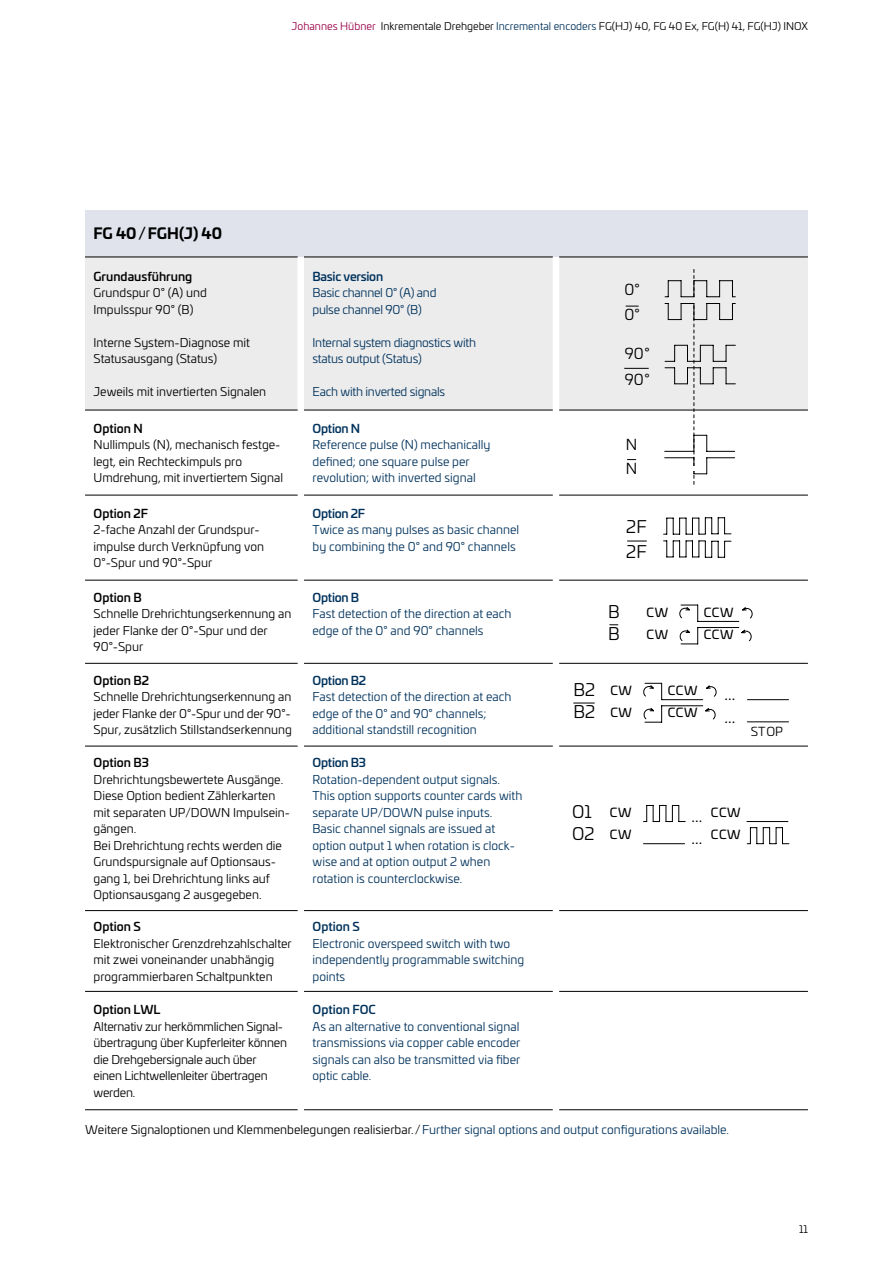
<style>
.page{position:relative;width:893px;height:1263px;background:#fff}
.page>*{position:absolute;margin:0;border:0;box-sizing:border-box;transform-origin:0 0}
.t1{font:17.25px/22.5px "Univia Pro";color:#000}
.t2{font:700 15px "Univia Pro";color:#000}
.t3{font:15px/24.6px "Univia Pro";color:#000}
.t4{font:12.3px "Univia Pro";color:#000}
.t5{font:12px/16.5px "Univia Pro";color:#000}
.t6{font:12px/16.5px "Univia Pro";color:#00325c}
.t7{font:12px/16.5px "Univia Pro";letter-spacing:-.02em;color:#000}
.t8{font:12px/16.5px "Univia Pro";letter-spacing:-.02em;color:#00325c}
.t9{font:500 12px "Univia Pro";color:#000}
.t10{font:500 12px "Univia Pro";letter-spacing:-.02em;color:#00325c}
.t11{font:500 12px "Univia Pro";color:#00325c}
.t12{font:10.5px "Univia Pro";color:#000}
.s1{color:#9a0049}
.s2{color:#00325c}
</style>
<div class="page">
<div style="left:85px;top:210px;width:723px;height:47px;background:#e0e3ec"></div>
<svg style="left:85px;top:257px;width:723px;height:734px"></svg>
<hr style="left:85px;top:256px;width:213px;height:1px;background:#000">
<hr style="left:304px;top:256px;width:249px;height:1px;background:#000">
<hr style="left:559px;top:256px;width:249px;height:1px;background:#000">
<hr style="left:85px;top:495px;width:213px;height:1px;background:#000">
<hr style="left:85px;top:410px;width:213px;height:1px;background:#000">
<hr style="left:85px;top:580px;width:213px;height:1px;background:#000">
<hr style="left:85px;top:663px;width:213px;height:1px;background:#000">
<hr style="left:85px;top:746px;width:213px;height:1px;background:#000">
<hr style="left:85px;top:910px;width:213px;height:1px;background:#000">
<hr style="left:85px;top:991px;width:213px;height:1px;background:#000">
<hr style="left:85px;top:1109px;width:213px;height:1px;background:#000">
<hr style="left:304px;top:1109px;width:249px;height:1px;background:#000">
<hr style="left:559px;top:1109px;width:249px;height:1px;background:#000">
<hr style="left:304px;top:991px;width:249px;height:1px;background:#000">
<hr style="left:559px;top:991px;width:249px;height:1px;background:#000">
<hr style="left:304px;top:910px;width:249px;height:1px;background:#000">
<hr style="left:559px;top:910px;width:249px;height:1px;background:#000">
<hr style="left:304px;top:663px;width:249px;height:1px;background:#000">
<hr style="left:559px;top:663px;width:249px;height:1px;background:#000">
<hr style="left:304px;top:746px;width:249px;height:1px;background:#000">
<hr style="left:559px;top:746px;width:249px;height:1px;background:#000">
<hr style="left:304px;top:580px;width:249px;height:1px;background:#000">
<hr style="left:559px;top:580px;width:249px;height:1px;background:#000">
<hr style="left:304px;top:495px;width:249px;height:1px;background:#000">
<hr style="left:559px;top:495px;width:249px;height:1px;background:#000">
<hr style="left:304px;top:410px;width:249px;height:1px;background:#000">
<hr style="left:559px;top:410px;width:249px;height:1px;background:#000">
<svg style="left:626px;top:306px;width:13px;height:1px"></svg>
<svg style="left:624px;top:368px;width:25px;height:1px"></svg>
<svg style="left:665px;top:269px;width:70px;height:215px"></svg>
<svg style="left:627px;top:541px;width:20px;height:1px"></svg>
<svg style="left:664px;top:517px;width:67px;height:41px"></svg>
<svg style="left:678px;top:604px;width:75px;height:41px"></svg>
<svg style="left:573px;top:703px;width:22px;height:1px"></svg>
<svg style="left:642px;top:682px;width:147px;height:41px"></svg>
<svg style="left:747px;top:827px;width:42px;height:17px"></svg>
<svg style="left:643px;top:805px;width:42px;height:17px"></svg>
<hr style="left:747px;top:821px;width:41px;height:1px;background:#000">
<hr style="left:643px;top:843px;width:42px;height:1px;background:#000">
<p class="t12" style="left:292px;top:19px;width:518px"><span class="s1">Johannes Hübner</span> Inkrementale Drehgeber <span class="s2">Incremental encoders</span> FG(HJ) 40, FG 40 Ex, FG(H) 41, FG(HJ) INOX</p>
<p class="t2" style="left:94px;top:222px;width:130px">FG 40/FGH(J) 40</p>
<p class="t9" style="left:94px;top:267px;width:100px">Grundausführung</p>
<p class="t5" style="left:94px;top:284px;width:115px">Grundspur 0° (A) und<br>Impulsspur 90° (B)</p>
<p class="t5" style="left:94px;top:333px;width:158px">Interne System-Diagnose mit<br>Statusausgang (Status)</p>
<p class="t5" style="left:94px;top:383px;width:174px">Jeweils mit invertierten Signalen</p>
<p class="t9" style="left:94px;top:419px;width:51px">Option N</p>
<p class="t5" style="left:94px;top:436px;width:191px">Nullimpuls (N), mechanisch festge&shy;legt, ein Rechteckimpuls pro<br>Umdrehung, mit invertiertem Signal</p>
<p class="t9" style="left:94px;top:504px;width:56px">Option 2F</p>
<p class="t5" style="left:94px;top:521px;width:172px">2-fache Anzahl der Grundspur&shy;impulse durch Verknüpfung von<br>0°-Spur und 90°-Spur</p>
<p class="t10" style="left:313px;top:267px;width:72px">Basic version</p>
<p class="t8" style="left:313px;top:284px;width:125px">Basic channel 0° (A) and pulse channel 90° (B)</p>
<p class="t8" style="left:313px;top:333px;width:165px">Internal system diagnostics with status output (Status)</p>
<p class="t8" style="left:313px;top:383px;width:134px">Each with inverted signals</p>
<p class="t10" style="left:313px;top:419px;width:49px">Option N</p>
<p class="t6" style="left:313px;top:436px;width:179px">Reference pulse (N) mechanically defined; one square pulse per revolution; with inverted signal</p>
<p class="t10" style="left:313px;top:504px;width:54px">Option 2F</p>
<p class="t6" style="left:313px;top:521px;width:208px">Twice as many pulses as basic channel by combining the 0° and 90° channels</p>
<p class="t3" style="left:625px;top:276px;width:17px">0°</p>
<p class="t3" style="left:625px;top:301px;width:17px">0°</p>
<p class="t3" style="left:625px;top:341px;width:26px">90°</p>
<p class="t3" style="left:625px;top:366px;width:26px">90°</p>
<p class="t3" style="left:626px;top:431px;width:13px">N<br>N</p>
<h1 class="t1" style="left:626px;top:513px;width:22px;line-height:24.6px">2F<br>2F</h1>
<p class="t9" style="left:94px;top:588px;width:50px">Option B</p>
<p class="t5" style="left:94px;top:605px;width:199px">Schnelle Drehrichtungserkennung an jeder Flanke der 0°-Spur und der<br>90°-Spur</p>
<p class="t9" style="left:94px;top:671px;width:57px">Option B2</p>
<p class="t5" style="left:94px;top:688px;width:200px;text-align:justify">Schnelle Drehrichtungserkennung an jeder Flanke der 0°-Spur und der 90°- Spur, zusätzlich Stillstandserkennung</p>
<p class="t9" style="left:94px;top:753px;width:57px">Option B3</p>
<p class="t5" style="left:94px;top:770px;width:198px">Drehrichtungsbewertete Ausgänge.<br>Diese Option bedient Zählerkarten mit separaten UP/DOWN Impulsein&shy;gängen.<br>Bei Drehrichtung rechts werden die<br>Grundspursignale auf Optionsaus&shy;gang 1, bei Drehrichtung links auf<br>Optionsausgang 2 ausgegeben.</p>
<p class="t9" style="left:94px;top:917px;width:49px">Option S</p>
<p class="t5" style="left:94px;top:934px;width:200px">Elektronischer Grenzdrehzahlschalter mit zwei voneinander unabhängig programmierbaren Schaltpunkten</p>
<p class="t9" style="left:94px;top:1000px;width:69px">Option LWL</p>
<p class="t7" style="left:94px;top:1017px;width:195px">Alternativ zur herkömmlichen Signal&shy;übertragung über Kupferleiter können die Drehgebersignale auch über einen Lichtwellenleiter übertragen werden.</p>
<p class="t10" style="left:313px;top:588px;width:48px">Option B</p>
<p class="t6" style="left:313px;top:605px;width:200px">Fast detection of the direction at each edge of the 0° and 90° channels</p>
<p class="t10" style="left:313px;top:671px;width:55px">Option B2</p>
<p class="t6" style="left:313px;top:688px;width:200px">Fast detection of the direction at each edge of the 0° and 90° channels; additional standstill recognition</p>
<p class="t10" style="left:313px;top:753px;width:55px">Option B3</p>
<p class="t6" style="left:313px;top:770px;width:211px">Rotation-dependent output signals.<br>This option supports counter cards with separate UP/DOWN pulse inputs.<br>Basic channel signals are issued at option output 1 when rotation is clock&shy;wise and at option output 2 when rotation is counterclockwise.</p>
<p class="t10" style="left:313px;top:917px;width:49px">Option S</p>
<p class="t6" style="left:313px;top:934px;width:213px">Electronic overspeed switch with two independently programmable switching points</p>
<p class="t11" style="left:313px;top:1000px;width:65px">Option FOC</p>
<p class="t6" style="left:313px;top:1017px;width:209px;text-align:justify">As an alternative to conventional signal transmissions via copper cable encoder signals can also be transmitted via fiber optic cable.</p>
<h1 class="t1" style="left:608px;top:600px;width:13px">B</h1>
<h1 class="t1" style="left:646px;top:599px;width:24px">cw</h1>
<h1 class="t1" style="left:608px;top:622px;width:13px">B</h1>
<h1 class="t1" style="left:646px;top:621px;width:24px">cw</h1>
<h1 class="t1" style="left:703px;top:598px;width:32px">ccw</h1>
<h1 class="t1" style="left:703px;top:621px;width:32px">ccw</h1>
<h1 class="t1" style="left:573px;top:677px;width:60px">B2 cw<br>B2</h1>
<h1 class="t1" style="left:610px;top:699px;width:24px">cw</h1>
<h1 class="t1" style="left:667px;top:676px;width:32px">ccw</h1>
<h1 class="t1" style="left:667px;top:699px;width:32px">ccw</h1>
<h1 class="t1" style="left:724px;top:682px;width:12px">... ...</h1>
<p class="t4" style="left:751px;top:722px;width:34px">STOP</p>
<h1 class="t1" style="left:572px;top:800px;width:24px;line-height:21.9px">O1<br>O2</h1>
<h1 class="t1" style="left:610px;top:798px;width:24px">cw cw</h1>
<h1 class="t1" style="left:711px;top:798px;width:32px">ccw ccw</h1>
<h1 class="t1" style="left:692px;top:804px;width:12px">...</h1>
<h1 class="t1" style="left:692px;top:826px;width:12px">...</h1>
<p class="t5" style="left:85px;top:1121px;width:645px">Weitere Signaloptionen und Klemmenbelegungen realisierbar. /<span class="s2">Further signal options and output configurations available.</span></p>
<p class="t12" style="left:799px;top:1222px;width:10px">11</p>
</div>
